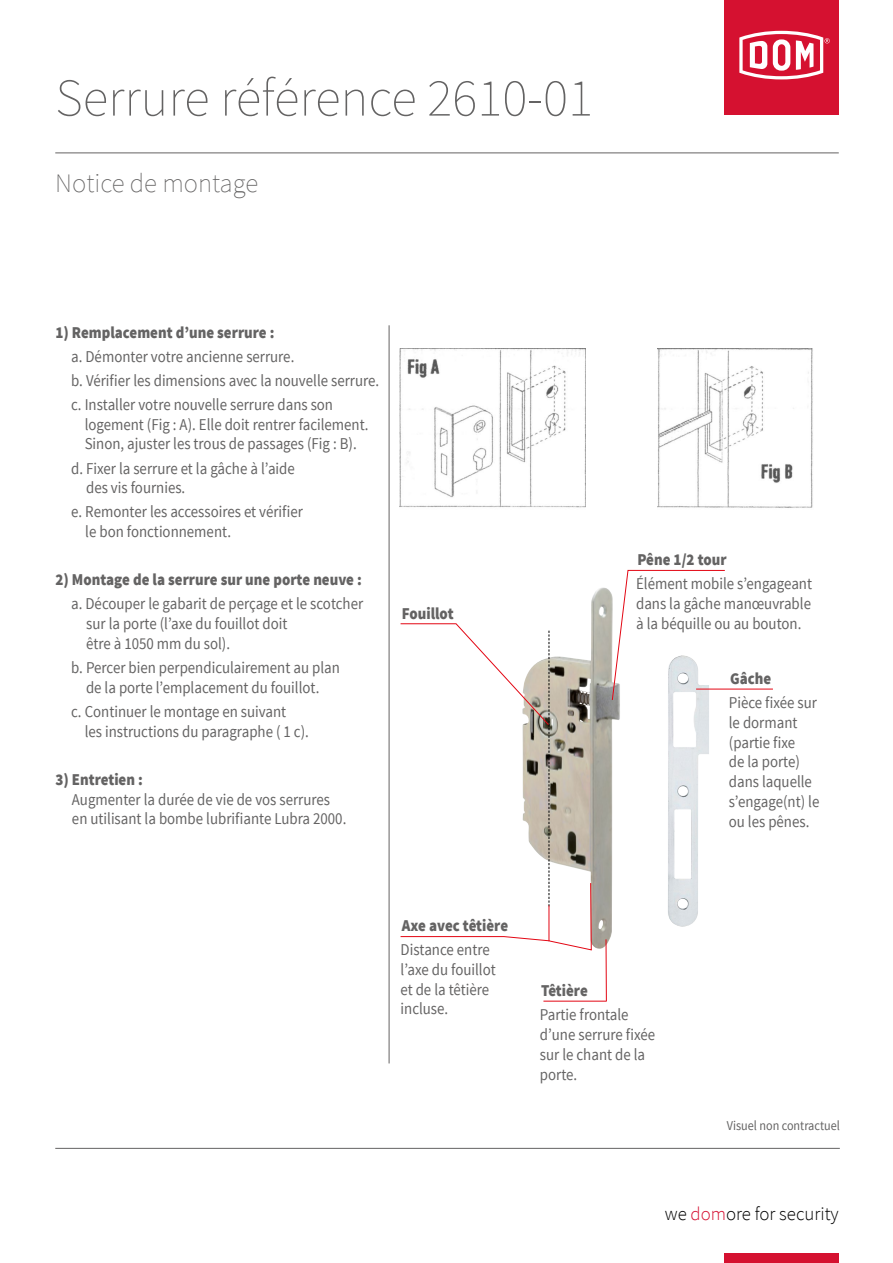
<style>
.page{position:relative;width:893px;height:1263px;background:#fff}
.page>*{position:absolute;margin:0;border:0;box-sizing:border-box;transform-origin:0 0}
.t1{font:200 53.1px "Source Sans Pro";color:#646363}
.t2{font:200 26.7px "Source Sans Pro";color:#646363}
.t3{font:300 18.75px "Source Sans Pro";color:#000}
.t4{font:16.5px/19.8px "Source Sans Pro";color:#646363;scale:.9 1}
.t5{font:900 16.5px "Source Sans Pro";color:#646363;scale:.9 1}
.t6{font:13.5px "Source Sans Pro";color:#646363;scale:.9 1}
.s1{color:#d51032}
</style>
<div class="page">
<div style="left:724px;top:1253px;width:115px;height:10px;background:#d51130"></div>
<div style="left:724px;top:0;width:115px;height:115px;background:#d51130"></div>
<svg style="left:739px;top:31px;width:91px;height:48px"></svg>
<hr style="left:55px;top:1148px;width:785px;height:1px;background:#646363">
<hr style="left:55px;top:153px;width:784px;height:1px;background:#646363">
<img style="left:668px;top:701px;width:41px;height:226px">
<hr style="left:389px;top:325px;width:1px;height:738px;background:#646363">
<img style="left:399px;top:348px;width:186px;height:160px">
<img style="left:658px;top:348px;width:155px;height:160px">
<img style="left:591px;top:587px;width:29px;height:365px">
<svg style="left:611px;top:570px;width:115px;height:131px"></svg>
<hr style="left:696px;top:689px;width:77px;height:1px;background:#e30613">
<svg style="left:400px;top:623px;width:192px;height:328px"></svg>
<hr style="left:606px;top:939px;width:1px;height:62px;background:#e30613">
<hr style="left:543px;top:1001px;width:63px;height:1px;background:#e30613">
<h1 class="t1" style="left:55px;top:66px;width:539px">Serrure référence 2610-01</h1>
<h2 class="t2" style="left:55px;top:167px;width:204px">Notice de montage</h2>
<p class="t5" style="left:55px;top:321px;width:245px">1) Remplacement d’une serrure :</p>
<p class="t4" style="left:71px;top:345px;width:344px;line-height:24px">a. Démonter votre ancienne serrure.<br>b. Vérifier les dimensions avec la nouvelle serrure. c. Installer votre nouvelle serrure dans son</p>
<p class="t4" style="left:85px;top:415px;width:317px">logement (Fig : A). Elle doit rentrer facilement.<br>Sinon, ajuster les trous de passages (Fig : B).</p>
<p class="t4" style="left:86px;top:458px;width:233px;text-indent:-15px">d. Fixer la serrure et la gâche à l’aide des vis fournies.</p>
<p class="t4" style="left:85px;top:502px;width:243px;text-indent:-14px">e. Remonter les accessoires et vérifier le bon fonctionnement.</p>
<p class="t5" style="left:55px;top:569px;width:342px">2) Montage de la serrure sur une porte neuve :</p>
<p class="t4" style="left:86px;top:594px;width:309px;text-indent:-15px">a. Découper le gabarit de perçage et le scotcher sur la porte (l’axe du fouillot doit<br>être à 1050 mm du sol).</p>
<p class="t4" style="left:71px;top:658px;width:300px;text-align:center">b. Percer bien perpendiculairement au plan de la porte l’emplacement du fouillot.</p>
<p class="t4" style="left:85px;top:702px;width:251px;text-indent:-13px">c. Continuer le montage en suivant<br>les instructions du paragraphe ( 1 c).</p>
<p class="t5" style="left:55px;top:768px;width:99px">3) Entretien :</p>
<p class="t4" style="left:72px;top:789px;width:306px">Augmenter la durée de vie de vos serrures en utilisant la bombe lubrifiante Lubra 2000.</p>
<p class="t5" style="left:402px;top:603px;width:59px">Fouillot</p>
<p class="t5" style="left:637px;top:549px;width:101px">Pêne 1/2 tour</p>
<p class="t4" style="left:636px;top:574px;width:197px;text-align:justify">Élément mobile s’engageant dans la gâche manœuvrable à la béquille ou au bouton.</p>
<p class="t5" style="left:730px;top:668px;width:47px">Gâche</p>
<p class="t4" style="left:729px;top:693px;width:102px">Pièce fixée sur le dormant (partie fixe<br>de la porte) dans laquelle s’engage(nt) le ou les pênes.</p>
<p class="t5" style="left:402px;top:915px;width:120px">Axe avec têtière</p>
<p class="t4" style="left:401px;top:940px;width:107px">Distance entre l’axe du fouillot et de la têtière incluse.</p>
<p class="t5" style="left:541px;top:980px;width:53px">Têtière</p>
<p class="t4" style="left:540px;top:1005px;width:130px">Partie frontale d’une serrure fixée sur le chant de la porte.</p>
<p class="t6" style="left:727px;top:1117px;width:127px">Visuel non contractuel</p>
<p class="t3" style="left:665px;top:1202px;width:175px">we <span class="s1">dom</span>ore for security</p>
</div>
